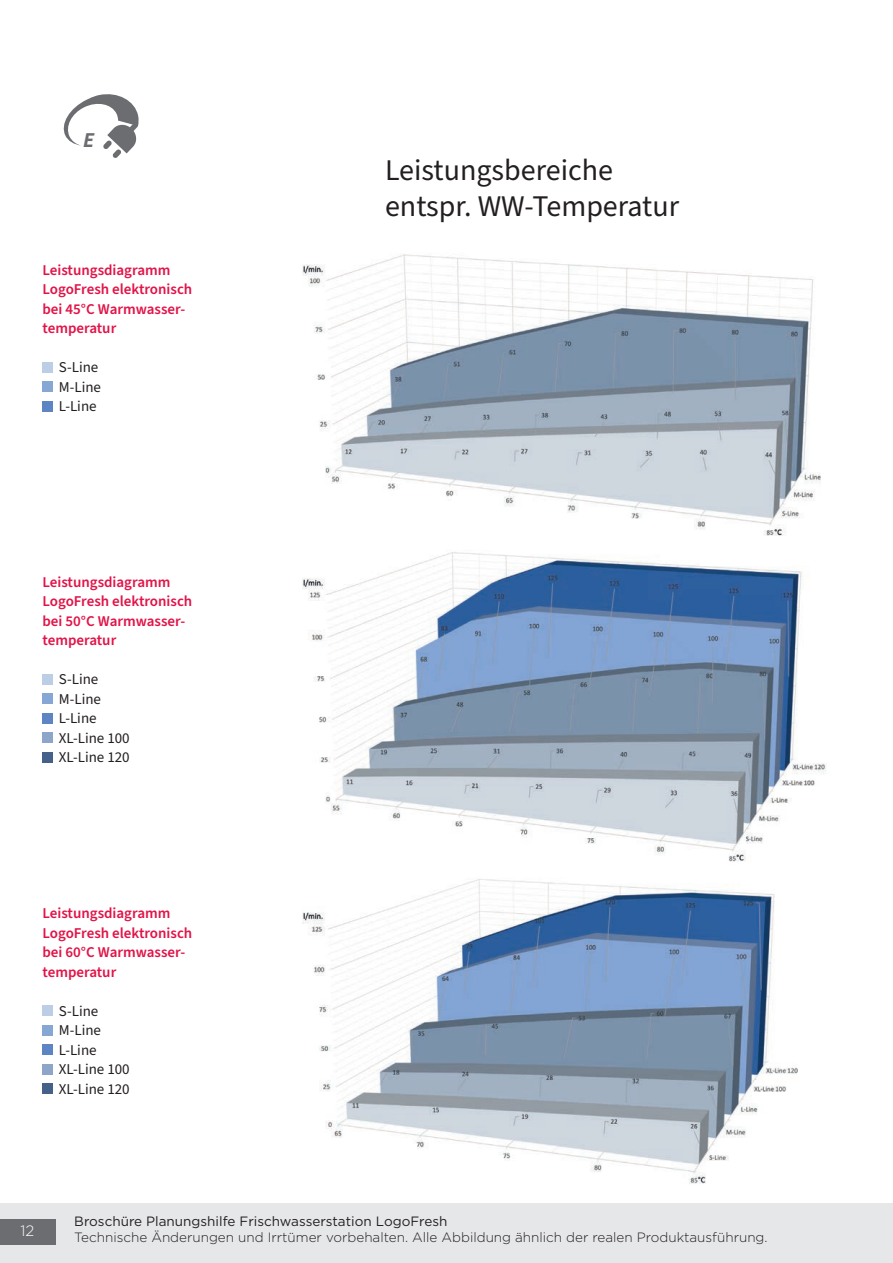
<style>
.page{position:relative;width:893px;height:1263px;background:#fff}
.page>*{position:absolute;margin:0;border:0;box-sizing:border-box;transform-origin:0 0}
.t1{font:30px/36px "Source Sans Pro";color:#231f20}
.t2{font:italic 700 21.15px "Source Sans Pro";color:#6c6d70}
.t3{font:600 15px/19.5px "Source Sans Pro";color:#e21347}
.t4{font:15px/19.5px "Source Sans Pro";color:#231f20}
.t5{font:300 15px "Gotham";color:#fff}
.t6{font:300 13.5px "Gotham";color:#231f20}
.t7{font:13.5px "Gotham";color:#231f20}
</style>
<div class="page">
<div style="left:0;top:1203px;width:893px;height:60px;background:#e6e7e9"></div>
<div style="left:0;top:1219px;width:55px;height:26px;background:#6c6d70"></div>
<div style="left:43px;top:1006px;width:10px;height:10px;background:#bccde6"></div>
<div style="left:43px;top:674px;width:10px;height:10px;background:#bccde6"></div>
<div style="left:43px;top:362px;width:10px;height:10px;background:#bccde6"></div>
<div style="left:43px;top:1025px;width:10px;height:10px;background:#86a7d3"></div>
<div style="left:43px;top:694px;width:10px;height:10px;background:#86a7d3"></div>
<div style="left:43px;top:382px;width:10px;height:10px;background:#86a7d3"></div>
<div style="left:43px;top:1045px;width:10px;height:10px;background:#5d84c3"></div>
<div style="left:43px;top:713px;width:10px;height:10px;background:#5d84c3"></div>
<div style="left:43px;top:401px;width:10px;height:10px;background:#5d84c3"></div>
<div style="left:43px;top:1064px;width:10px;height:10px;background:#8da5c8"></div>
<div style="left:43px;top:733px;width:10px;height:10px;background:#8da5c8"></div>
<div style="left:43px;top:1084px;width:10px;height:10px;background:#45618a"></div>
<div style="left:43px;top:752px;width:10px;height:10px;background:#45618a"></div>
<svg style="left:64px;top:94px;width:75px;height:64px"></svg>
<img style="left:302px;top:254px;width:519px;height:282px">
<img style="left:302px;top:552px;width:525px;height:310px">
<img style="left:302px;top:879px;width:496px;height:305px">
<h2 class="t2" style="left:83px;top:126px;width:13px">E</h2>
<p class="t3" style="left:43px;top:261px;width:151px">Leistungsdiagramm<br>LogoFresh elektronisch bei 45°C Warmwasser&shy;temperatur</p>
<p class="t4" style="left:59px;top:358px;width:44px">S-Line<br>M-Line<br>L-Line</p>
<h1 class="t1" style="left:385px;top:153px;width:296px">Leistungsbereiche entspr. WW-Temperatur</h1>
<p class="t3" style="left:43px;top:573px;width:151px">Leistungsdiagramm<br>LogoFresh elektronisch bei 50°C Warmwasser&shy;temperatur</p>
<p class="t4" style="left:59px;top:670px;width:72px">S-Line<br>M-Line<br>L-Line<br>XL-Line 100<br>XL-Line 120</p>
<p class="t3" style="left:43px;top:904px;width:151px">Leistungsdiagramm<br>LogoFresh elektronisch bei 60°C Warmwasser&shy;temperatur</p>
<p class="t4" style="left:59px;top:1002px;width:72px">S-Line<br>M-Line<br>L-Line<br>XL-Line 100<br>XL-Line 120</p>
<p class="t5" style="left:20px;top:1221px;width:15px">12</p>
<p class="t7" style="left:74px;top:1212px;width:375px">Broschüre Planungshilfe Frischwasserstation LogoFresh</p>
<p class="t6" style="left:74px;top:1229px;width:695px">Technische Änderungen und Irrtümer vorbehalten. Alle Abbildung ähnlich der realen Produktausführung.</p>
</div>
